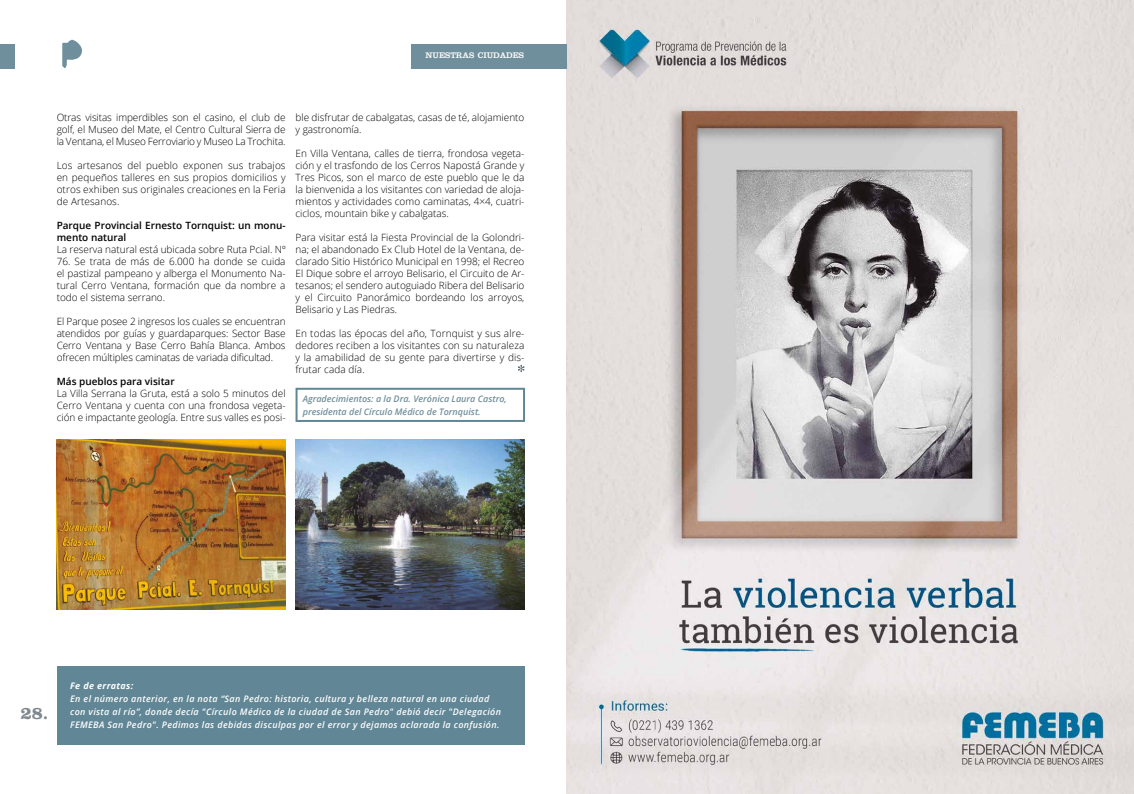
<style>
.page{position:relative;width:1134px;height:794px;background:#fff}
.page>*{position:absolute;margin:0;border:0;box-sizing:border-box;transform-origin:0 0}
.t1{font:700 18px "Clarendon LT Std";color:#7f888e}
.t2{font:300 10px/12px "Open Sans";color:#000;text-align:justify}
.t3{font:600 10px/12px "Open Sans";color:#000}
.t4{font:italic 600 9px/13px "Open Sans";letter-spacing:.04em;color:#fff}
.t5{font:italic 600 9px/13px "Open Sans";color:#708f9c}
.t6{font:italic 700 9px "Open Sans";letter-spacing:.04em;color:#fff}
.t7{font:8.4px "Clarendon LT Std";color:#fff}
</style>
<div class="page">
<img style="left:567px;top:0;width:567px;height:794px">
<div style="left:296px;top:388px;width:229px;height:34px;border:2px solid #618695"></div>
<svg style="left:518px;top:365px;width:6px;height:7px"></svg>
<img style="left:57px;top:439px;width:229px;height:170px">
<img style="left:296px;top:439px;width:228px;height:170px">
<svg style="left:62px;top:40px;width:20px;height:28px"></svg>
<div style="left:0;top:44px;width:14px;height:24px;background:#708f9c"></div>
<div style="left:412px;top:44px;width:155px;height:24px;background:#708f9c"></div>
<div style="left:57px;top:666px;width:467px;height:79px;background:#618695"></div>
<p class="t7" style="left:426px;top:51px;width:100px">NUESTRAS CIUDADES</p>
<p class="t2" style="left:296px;top:111px;width:230px">ble disfrutar de cabalgatas, casas de té, alojamiento y gastronomía.</p>
<p class="t2" style="left:296px;top:147px;width:230px">En Villa Ventana, calles de tierra, frondosa vegeta&shy;ción y el trasfondo de los Cerros Napostá Grande y Tres Picos, son el marco de este pueblo que le da la bienvenida a los visitantes con variedad de aloja&shy;mientos y actividades como caminatas, 4×4, cuatri&shy;ciclos, mountain bike y cabalgatas.</p>
<p class="t2" style="left:296px;top:231px;width:230px">Para visitar está la Fiesta Provincial de la Golondri&shy;na; el abandonado Ex Club Hotel de la Ventana, de&shy;clarado Sitio Histórico Municipal en 1998; el Recreo El Dique sobre el arroyo Belisario, el Circuito de Ar&shy;tesanos; el sendero autoguiado Ribera del Belisario y el Circuito Panorámico bordeando los arroyos, Belisario y Las Piedras.</p>
<p class="t2" style="left:296px;top:327px;width:230px">En todas las épocas del año, Tornquist y sus alre&shy;dedores reciben a los visitantes con su naturaleza y la amabilidad de su gente para divertirse y dis&shy;frutar cada día.</p>
<p class="t2" style="left:57px;top:111px;width:230px">Otras visitas imperdibles son el casino, el club de golf, el Museo del Mate, el Centro Cultural Sierra de la Ventana, el Museo Ferroviario y Museo La Trochita.</p>
<p class="t2" style="left:57px;top:159px;width:230px">Los artesanos del pueblo exponen sus trabajos en pequeños talleres en sus propios domicilios y otros exhiben sus originales creaciones en la Feria de Artesanos.</p>
<p class="t3" style="left:57px;top:219px;width:230px">Parque Provincial Ernesto Tornquist: un monu&shy;mento natural</p>
<p class="t2" style="left:57px;top:243px;width:230px">La reserva natural está ubicada sobre Ruta Pcial. Nº</p>
<p class="t2" style="left:57px;top:255px;width:230px">76. Se trata de más de 6.000 ha donde se cuida el pastizal pampeano y alberga el Monumento Na&shy;tural Cerro Ventana, formación que da nombre a todo el sistema serrano.</p>
<p class="t2" style="left:57px;top:315px;width:230px">El Parque posee 2 ingresos los cuales se encuentran atendidos por guías y guardaparques: Sector Base Cerro Ventana y Base Cerro Bahía Blanca. Ambos ofrecen múltiples caminatas de variada dificultad.</p>
<p class="t3" style="left:57px;top:375px;width:120px">Más pueblos para visitar</p>
<p class="t2" style="left:57px;top:387px;width:230px">La Villa Serrana la Gruta, está a solo 5 minutos del Cerro Ventana y cuenta con una frondosa vegeta&shy;ción e impactante geología. Entre sus valles es posi-</p>
<p class="t5" style="left:303px;top:392px;width:206px">Agradecimientos: a la Dra. Verónica Laura Castro, presidenta del Círculo Médico de Tornquist.</p>
<h1 class="t1" style="left:21px;top:702px;width:29px">28.</h1>
<p class="t6" style="left:70px;top:680px;width:65px">Fe de erratas:</p>
<p class="t4" style="left:70px;top:692px;width:432px">En el número anterior, en la nota “San Pedro: historia, cultura y belleza natural en una ciudad con vista al río”, donde decía "Círculo Médico de la ciudad de San Pedro" debió decir "Delegación<br>FEMEBA San Pedro". Pedimos las debidas disculpas por el error y dejamos aclarada la confusión.</p>
</div>
